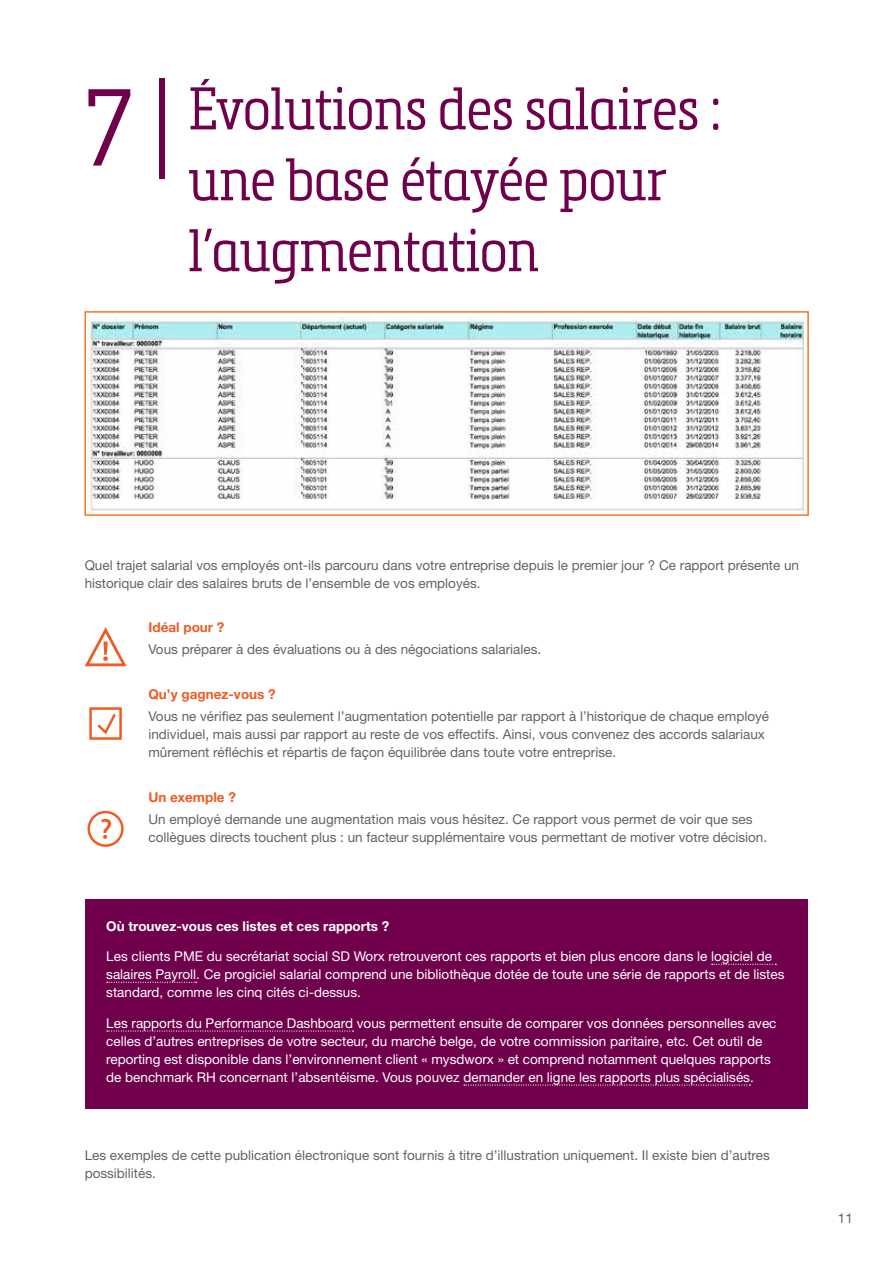
<style>
.page{position:relative;width:893px;height:1263px;background:#fff}
.page>*{position:absolute;margin:0;border:0;box-sizing:border-box;transform-origin:0 0}
.t1{font:300 107.4px "Metronic Slab Narrow";color:#70004b}
.t2{font:300 59.1px/70.9px "Metronic Slab Narrow";letter-spacing:-.005em;color:#70004b}
.t3{font:13.5px/18px "Helvetica Neue LT Std";color:#5f636a}
.t4{font:13.5px/18px "Helvetica Neue LT Std";color:#fff}
.t5{font:700 13.5px "Helvetica Neue LT Std";color:#fff}
.t6{font:700 13.5px "Helvetica Neue LT Std";color:#f15a22}
</style>
<div class="page">
<svg style="left:85px;top:627px;width:41px;height:39px"></svg>
<svg style="left:89px;top:707px;width:33px;height:33px"></svg>
<svg style="left:88px;top:811px;width:36px;height:36px"></svg>
<img style="left:88px;top:318px;width:718px;height:195px">
<div style="left:84px;top:311px;width:725px;height:205px;border:2px solid #f47920"></div>
<div style="left:85px;top:900px;width:723px;height:209px;background:#70004b"></div>
<svg style="left:712px;top:964px;width:64px;height:1px"></svg>
<svg style="left:107px;top:982px;width:90px;height:1px"></svg>
<svg style="left:107px;top:1030px;width:247px;height:1px"></svg>
<svg style="left:464px;top:1084px;width:286px;height:1px"></svg>
<h1 class="t1" style="left:85px;top:67px;width:89px">7 |</h1>
<h2 class="t2" style="left:189px;top:74px;width:534px">Évolutions des salaires : une base étayée pour l’augmentation</h2>
<p class="t3" style="left:85px;top:556px;width:716px">Quel trajet salarial vos employés ont-ils parcouru dans votre entreprise depuis le premier jour ? Ce rapport présente un historique clair des salaires bruts de l’ensemble de vos employés.</p>
<p class="t6" style="left:148px;top:619px;width:77px">Idéal pour ?</p>
<p class="t3" style="left:148px;top:640px;width:394px">Vous préparer à des évaluations ou à des négociations salariales.</p>
<p class="t6" style="left:148px;top:686px;width:129px">Qu’y gagnez-vous ?</p>
<p class="t3" style="left:148px;top:707px;width:622px">Vous ne vérifiez pas seulement l’augmentation potentielle par rapport à l’historique de chaque employé individuel, mais aussi par rapport au reste de vos effectifs. Ainsi, vous convenez des accords salariaux mûrement réfléchis et répartis de façon équilibrée dans toute votre entreprise.</p>
<p class="t6" style="left:148px;top:788px;width:89px">Un exemple ?</p>
<p class="t3" style="left:148px;top:810px;width:620px">Un employé demande une augmentation mais vous hésitez. Ce rapport vous permet de voir que ses collègues directs touchent plus : un facteur supplémentaire vous permettant de motiver votre décision.</p>
<p class="t5" style="left:106px;top:917px;width:285px">Où trouvez-vous ces listes et ces rapports ?</p>
<p class="t4" style="left:106px;top:947px;width:680px">Les clients PME du secrétariat social SD Worx retrouveront ces rapports et bien plus encore dans le logiciel de salaires Payroll. Ce progiciel salarial comprend une bibliothèque dotée de toute une série de rapports et de listes standard, comme les cinq cités ci-dessus.</p>
<p class="t4" style="left:106px;top:1014px;width:672px">Les rapports du Performance Dashboard vous permettent ensuite de comparer vos données personnelles avec celles d’autres entreprises de votre secteur, du marché belge, de votre commission paritaire, etc. Cet outil de reporting est disponible dans l’environnement client « mysdworx » et comprend notamment quelques rapports de benchmark RH concernant l’absentéisme. Vous pouvez demander en ligne les rapports plus spécialisés.</p>
<p class="t3" style="left:85px;top:1146px;width:687px">Les exemples de cette publication électronique sont fournis à titre d’illustration uniquement. Il existe bien d’autres possibilités.</p>
<p class="t3" style="left:838px;top:1209px;width:17px">11</p>
</div>
